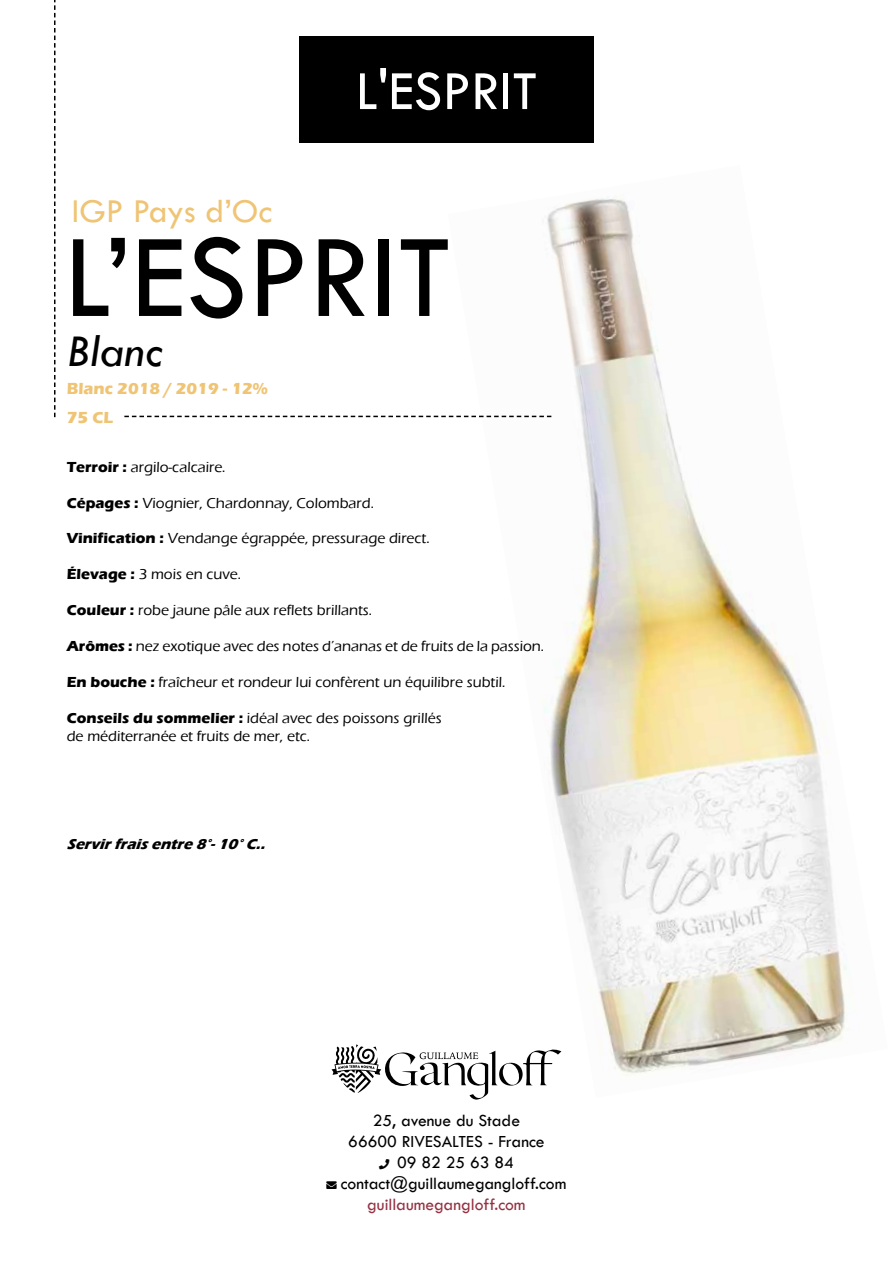
<style>
.page{position:relative;width:893px;height:1263px;background:#fff}
.page>*{position:absolute;margin:0;border:0;box-sizing:border-box;transform-origin:0 0}
.t1{font:123.15px "Tw Cen";color:#000}
.t2{font:57.3px "Tw Cen";color:#fff}
.t3{font:italic 47.1px "Tw Cen";color:#000}
.t4{font:34.65px "Tw Cen";color:#efc474}
.t5{font:17.55px/21.1px "Tw Cen";color:#000;text-align:center}
.t6{font:700 16.5px/28.7px "Eras ITC";color:#efc474}
.t7{font:500 15px/18px "Eras ITC";color:#000}
.t8{font:italic 700 15px "Eras ITC";color:#000}
.s1{font-weight:700}
.s2{color:#943242}
</style>
<div class="page">
<div style="left:299px;top:36px;width:295px;height:106px;background:#000"></div>
<svg style="left:332px;top:1044px;width:150px;height:56px"></svg>
<img style="left:448px;top:197px;width:400px;height:901px">
<svg style="left:54px;top:0;width:2px;height:417px"></svg>
<svg style="left:124px;top:416px;width:427px;height:1px"></svg>
<h3 class="t4" style="left:72px;top:190px;width:202px">IGP Pays d’Oc</h3>
<h2 class="t2" style="left:356px;top:56px;width:183px">L'ESPRIT</h2>
<h1 class="t1" style="left:64px;top:203px;width:389px">L’ESPRIT</h1>
<h3 class="t3" style="left:67px;top:322px;width:98px">Blanc</h3>
<p class="t6" style="left:67px;top:374px;width:203px">Blanc 2018 / 2019 - 12%<br>75 CL</p>
<p class="t7" style="left:67px;top:458px;width:160px"><span class="s1">Terroir :</span> argilo-calcaire.</p>
<p class="t7" style="left:67px;top:494px;width:309px"><span class="s1">Cépages :</span> Viognier, Chardonnay, Colombard.</p>
<p class="t7" style="left:67px;top:530px;width:365px"><span class="s1">Vinification :</span> Vendange égrappée, pressurage direct.</p>
<p class="t7" style="left:67px;top:566px;width:176px"><span class="s1">Élevage :</span> 3 mois en cuve.</p>
<p class="t7" style="left:67px;top:602px;width:307px"><span class="s1">Couleur :</span> robe jaune pâle aux reflets brillants.</p>
<p class="t7" style="left:67px;top:637px;width:479px"><span class="s1">Arômes :</span> nez exotique avec des notes d’ananas et de fruits de la passion.</p>
<p class="t7" style="left:67px;top:673px;width:440px"><span class="s1">En bouche :</span> fraîcheur et rondeur lui confèrent un équilibre subtil.</p>
<p class="t7" style="left:67px;top:709px;width:376px"><span class="s1">Conseils du sommelier :</span> idéal avec des poissons grillés de méditerranée et fruits de mer, etc.</p>
<p class="t8" style="left:67px;top:835px;width:204px">Servirfraisentre8°-10°C..</p>
<p class="t5" style="left:373px;top:1110px;width:149px">25, avenue du Stade</p>
<p class="t5" style="left:348px;top:1131px;width:198px">66600 RIVESALTES - France</p>
<p class="t5" style="left:397px;top:1152px;width:118px">09 82 25 63 84</p>
<p class="t5" style="left:326px;top:1173px;width:242px">→ contact@guillaumegangloff.com <span class="s2">guillaumegangloff.com</span></p>
</div>
